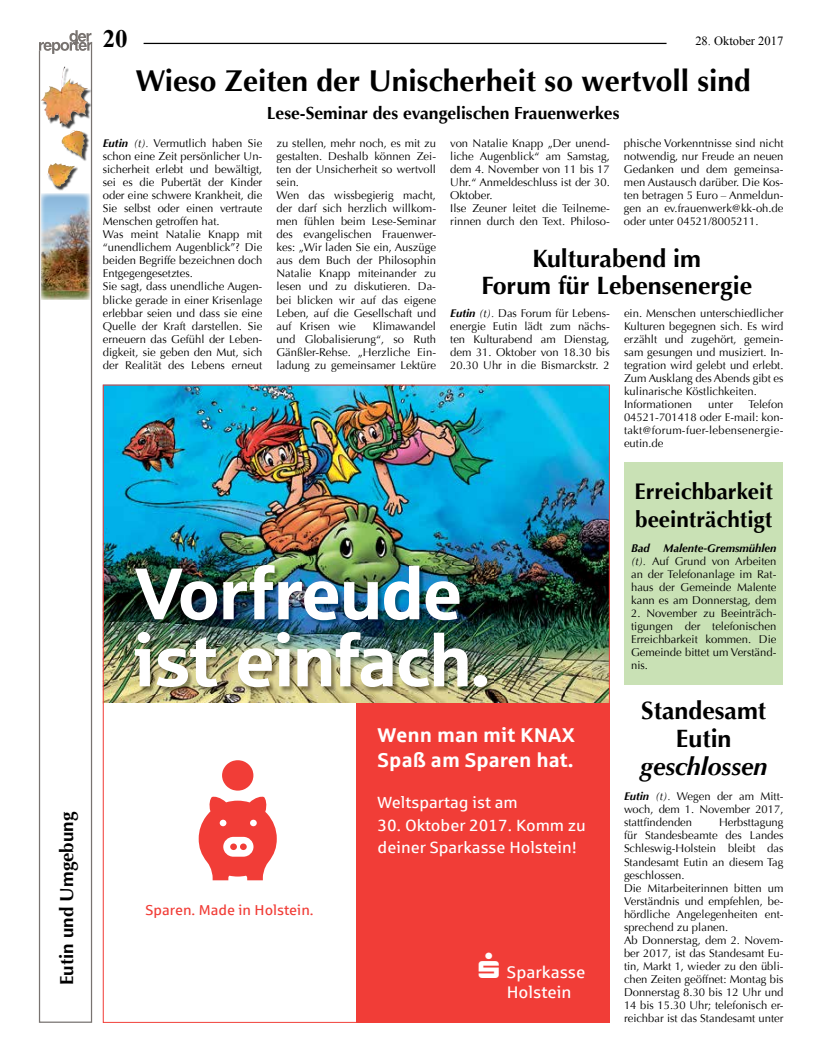
<style>
.page{position:relative;width:819px;height:1053px;background:#fff}
.page>*{position:absolute;margin:0;border:0;box-sizing:border-box;transform-origin:0 0}
.t1{font:73px/67px "Sparkasse Head";color:#fff}
.t2{font:700 30px "Optima";color:#000}
.t3{font:700 25px/27.5px "Optima";color:#000;text-align:center}
.t4{font:700 25px "Times New Roman";color:#000}
.t5{font:700 22.5px/27.5px "Optima";color:#000}
.t6{font:700 20px/25px "Sparkasse Rg";color:#fff}
.t7{font:700 18.75px "Optima";color:#000}
.t8{font:700 17.5px "Optima";color:#000}
.t9{font:16.88px/20.2px "Sparkasse Rg";color:#fff}
.t10{font:16.25px/22.5px "Sparkasse Rg";color:#fff}
.t11{font:14.38px "Sparkasse Rg";color:#f13d37}
.t12{font:12.5px "Times New Roman";color:#000}
.t13{font:11.25px/13px "Optima";color:#000;text-align:justify}
.s1{font-weight:700;font-style:italic}
.s2{font-style:italic}
</style>
<div class="page">
<div style="left:624px;top:462px;width:158px;height:222px;background:#c9e1b5"></div>
<hr style="left:144px;top:43px;width:522px;height:1px;background:#000">
<img style="left:105px;top:386px;width:502px;height:317px">
<div style="left:356px;top:703px;width:253px;height:319px;background:#f13d37"></div>
<img style="left:135px;top:565px;width:358px;height:128px">
<svg style="left:199px;top:760px;width:78px;height:120px"></svg>
<svg style="left:39px;top:54px;width:53px;height:968px"></svg>
<svg style="left:39px;top:30px;width:53px;height:24px"></svg>
<img style="left:41px;top:194px;width:49px;height:105px">
<div style="left:41px;top:67px;width:51px;height:62px;background:#000;opacity:.75"></div>
<img style="left:41px;top:67px;width:47px;height:58px">
<div style="left:62px;top:131px;width:27px;height:31px;background:#000;opacity:.75"></div>
<img style="left:61px;top:130px;width:24px;height:28px">
<div style="left:48px;top:164px;width:31px;height:27px;background:#000;opacity:.75"></div>
<img style="left:47px;top:163px;width:28px;height:24px">
<p class="t7" style="left:56px;top:985px;width:174px;rotate:-90deg">Eutin und Umgebung</p>
<p class="t4" style="left:103px;top:21px;width:26px">20</p>
<p class="t12" style="left:695px;top:32px;width:89px">28. Oktober 2017</p>
<p class="t2" style="left:135px;top:64px;width:617px">Wieso Zeiten der Unischerheit so wertvoll sind</p>
<p class="t8" style="left:267px;top:102px;width:354px">Lese-Seminar des evangelischen Frauenwerkes</p>
<p class="t13" style="left:276px;top:136px;width:161px;text-align:left">zu stellen, mehr noch, es mit zu gestalten. Deshalb können Zei&shy;ten der Unsicherheit so wertvoll sein.<br>Wen das wissbegierig macht, der darf sich herzlich willkom&shy;men fühlen beim Lese-Seminar des evangelischen Frauenwer&shy;kes: „Wir laden Sie ein, Auszüge aus dem Buch der Philosophin<br>Natalie Knapp miteinander zu lesen und zu diskutieren. Da&shy;bei blicken wir auf das eigene<br>Leben, auf die Gesellschaft und auf Krisen wie</p>
<p class="t13" style="left:450px;top:136px;width:161px;text-align:left">von Natalie Knapp „Der unend&shy;liche Augenblick“ am Samstag, dem 4. November von 11 bis 17<br>Uhr.“ Anmeldeschluss ist der 30.<br>Oktober.<br>Ilse Zeuner leitet die Teilneme&shy;rinnen durch den Text. Philoso-</p>
<p class="t13" style="left:624px;top:136px;width:161px">phische Vorkenntnisse sind nicht notwendig, nur Freude an neuen Gedanken und dem gemeinsa&shy;men Austausch darüber. Die Kos&shy;ten betragen 5 Euro – Anmeldun&shy;gen an ev.frauenwerk@kk-oh.de oder unter 04521/8005211.</p>
<p class="t13" style="left:103px;top:136px;width:161px;text-align:left"><span class="s1">Eutin</span> <span class="s2">(t).</span> Vermutlich haben Sie schon eine Zeit persönlicher Un&shy;sicherheit erlebt und bewältigt, sei es die Pubertät der Kinder oder eine schwere Krankheit, die<br>Sie selbst oder einen vertraute<br>Menschen getroffen hat.<br>Was meint Natalie Knapp mit “unendlichem Augenblick”? Die beiden Begriffe bezeichnen doch<br>Entgegengesetztes.<br>Sie sagt, dass unendliche Augen&shy;blicke gerade in einer Krisenlage erlebbar seien und dass sie eine<br>Quelle der Kraft darstellen. Sie erneuern das Gefühl der Leben&shy;digkeit, sie geben den Mut, sich der Realität des Lebens erneut</p>
<p class="t3" style="left:481px;top:245px;width:272px">Kulturabend im<br>Forum für Lebensenergie</p>
<p class="t13" style="left:624px;top:306px;width:161px;text-align:left">ein. Menschen unterschiedlicher<br>Kulturen begegnen sich. Es wird erzählt und zugehört, gemein&shy;sam gesungen und musiziert. In&shy;tegration wird gelebt und erlebt.<br>Zum Ausklang des Abends gibt es kulinarische Köstlichkeiten.<br>Informationen</p>
<p class="t13" style="left:450px;top:306px;width:161px"><span class="s1">Eutin</span> <span class="s2">(t).</span> Das Forum für Lebens&shy;energie Eutin lädt zum nächs&shy;ten Kulturabend am Dienstag, dem 31. Oktober von 18.30 bis 20.30 Uhr in die Bismarckstr. 2</p>
<p class="t13" style="left:276px;top:319px;width:161px;text-indent:96px">Klimawandel und Globalisierung“, so Ruth Gänßler-Rehse. „Herzliche Ein&shy;ladung zu gemeinsamer Lektüre</p>
<p class="t13" style="left:624px;top:398px;width:161px;text-indent:124px">Telefon 04521-701418 oder E-mail: kon&shy;takt@forum-fuer-lebensenergie&shy;eutin.de</p>
<p class="t5" style="left:634px;top:478px;width:140px">Erreichbarkeit beeinträchtigt</p>
<p class="t13" style="left:631px;top:541px;width:147px"><span class="s1">Bad Malente-Gremsmühlen </span><span class="s2">(t).</span> Auf Grund von Arbeiten an der Telefonanlage im Rat&shy;haus der Gemeinde Malente kann es am Donnerstag, dem</p>
<p class="t13" style="left:631px;top:607px;width:147px">2. November zu Beeinträch&shy;tigungen der telefonischen Erreichbarkeit kommen. Die Gemeinde bittet um Verständ&shy;nis.</p>
<p class="t3" style="left:640px;top:697px;width:129px">Standesamt<br>Eutin <span class="s2">geschlossen</span></p>
<p class="t13" style="left:624px;top:790px;width:161px"><span class="s1">Eutin</span> <span class="s2">(t).</span> Wegen der am Mitt&shy;woch, dem 1. November 2017, stattfindenden</p>
<p class="t13" style="left:708px;top:398px;width:27px">unter</p>
<p class="t1" style="left:135px;top:557px;width:356px">Vorfreude ist einfach.</p>
<p class="t6" style="left:377px;top:721px;width:199px">Wenn man mit KNAX<br>Spaß am Sparen hat.</p>
<p class="t10" style="left:377px;top:791px;width:142px">Weltspartag ist am</p>
<p class="t10" style="left:377px;top:813px;width:209px">30. Oktober 2017. Komm zu deiner Sparkasse Holstein!</p>
<p class="t13" style="left:624px;top:816px;width:161px;text-align:left;text-indent:95px">Herbsttagung für Standesbeamte des Landes<br>Schleswig-Holstein bleibt das<br>Standesamt Eutin an diesem Tag geschlossen.<br>Die Mitarbeiterinnen bitten um<br>Verständnis und empfehlen, be&shy;hördliche Angelegenheiten ent&shy;sprechend zu planen.<br>Ab Donnerstag, dem 2. Novem&shy;ber 2017, ist das Standesamt Eu&shy;tin, Markt 1, wieder zu den übli&shy;chen Zeiten geöffnet: Montag bis<br>Donnerstag 8.30 bis 12 Uhr und<br>14 bis 15.30 Uhr; telefonisch er&shy;reichbar ist das Standesamt unter</p>
<p class="t11" style="left:145px;top:900px;width:170px">Sparen. Made in Holstein.</p>
<p class="t9" style="left:506px;top:961px;width:80px">Sparkasse<br>Holstein</p>
</div>
